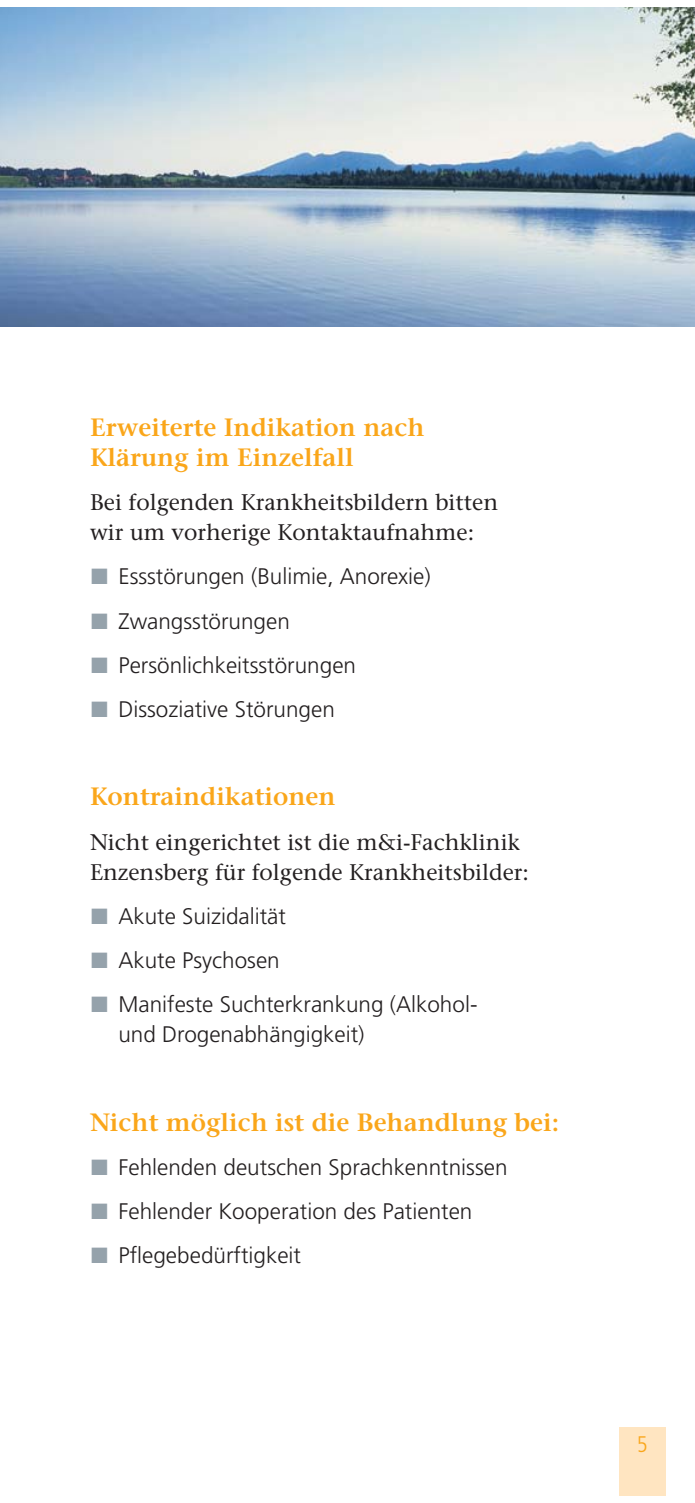
<style>
.page{position:relative;width:695px;height:1503px;background:#fff}
.page>*{position:absolute;margin:0;border:0;box-sizing:border-box;transform-origin:0 0}
.t1{font:600 25px/30px "Stone Serif";color:#faa61a}
.t2{font:300 22.5px/30px "Frutiger";color:#231f20}
.t3{font:22.5px/30px "Stone Serif";color:#231f20}
.t4{font:300 condensed 22.5px "Frutiger";color:#faa61a}
.s1{font-family:"European Pi Three";font-weight:400;color:#95a2ab}
</style>
<div class="page">
<div style="left:619px;top:1427px;width:46px;height:68px;background:#ffe5c1"></div>
<img style="left:0;top:7px;width:694px;height:319px">
<p class="t1" style="left:90px;top:414px;width:336px">Erweiterte Indikation nach<br>Klärung im Einzelfall</p>
<p class="t3" style="left:90px;top:488px;width:409px">Bei folgenden Krankheitsbildern bitten wir um vorherige Kontaktaufnahme:</p>
<p class="t2" style="left:90px;top:563px;width:342px"><span class="s1">-</span> Essstörungen (Bulimie, Anorexie)</p>
<p class="t2" style="left:90px;top:607px;width:201px"><span class="s1">-</span> Zwangsstörungen</p>
<p class="t2" style="left:90px;top:651px;width:267px"><span class="s1">-</span> Persönlichkeitsstörungen</p>
<p class="t2" style="left:90px;top:695px;width:246px"><span class="s1">-</span> Dissoziative Störungen</p>
<p class="t1" style="left:90px;top:783px;width:247px">Kontraindikationen</p>
<p class="t3" style="left:90px;top:828px;width:440px">Nicht eingerichtet ist die m&amp;i-Fachklinik<br>Enzensberg für folgende Krankheitsbilder:</p>
<p class="t2" style="left:90px;top:902px;width:197px"><span class="s1">-</span> Akute Suizidalität</p>
<p class="t2" style="left:90px;top:946px;width:191px"><span class="s1">-</span> Akute Psychosen</p>
<p class="t2" style="left:118px;top:990px;width:360px;text-indent:-28px"><span class="s1">-</span> Manifeste Suchterkrankung (Alkohol&shy;und Drogenabhängigkeit)</p>
<p class="t1" style="left:90px;top:1108px;width:470px">Nicht möglich ist die Behandlung bei:</p>
<p class="t2" style="left:90px;top:1153px;width:419px"><span class="s1">-</span> Fehlenden deutschen Sprachkenntnissen</p>
<p class="t2" style="left:90px;top:1197px;width:384px"><span class="s1">-</span> Fehlender Kooperation des Patienten</p>
<p class="t2" style="left:90px;top:1241px;width:212px"><span class="s1">-</span> Pflegebedürftigkeit</p>
<p class="t4" style="left:636px;top:1432px;width:12px">5</p>
</div>
